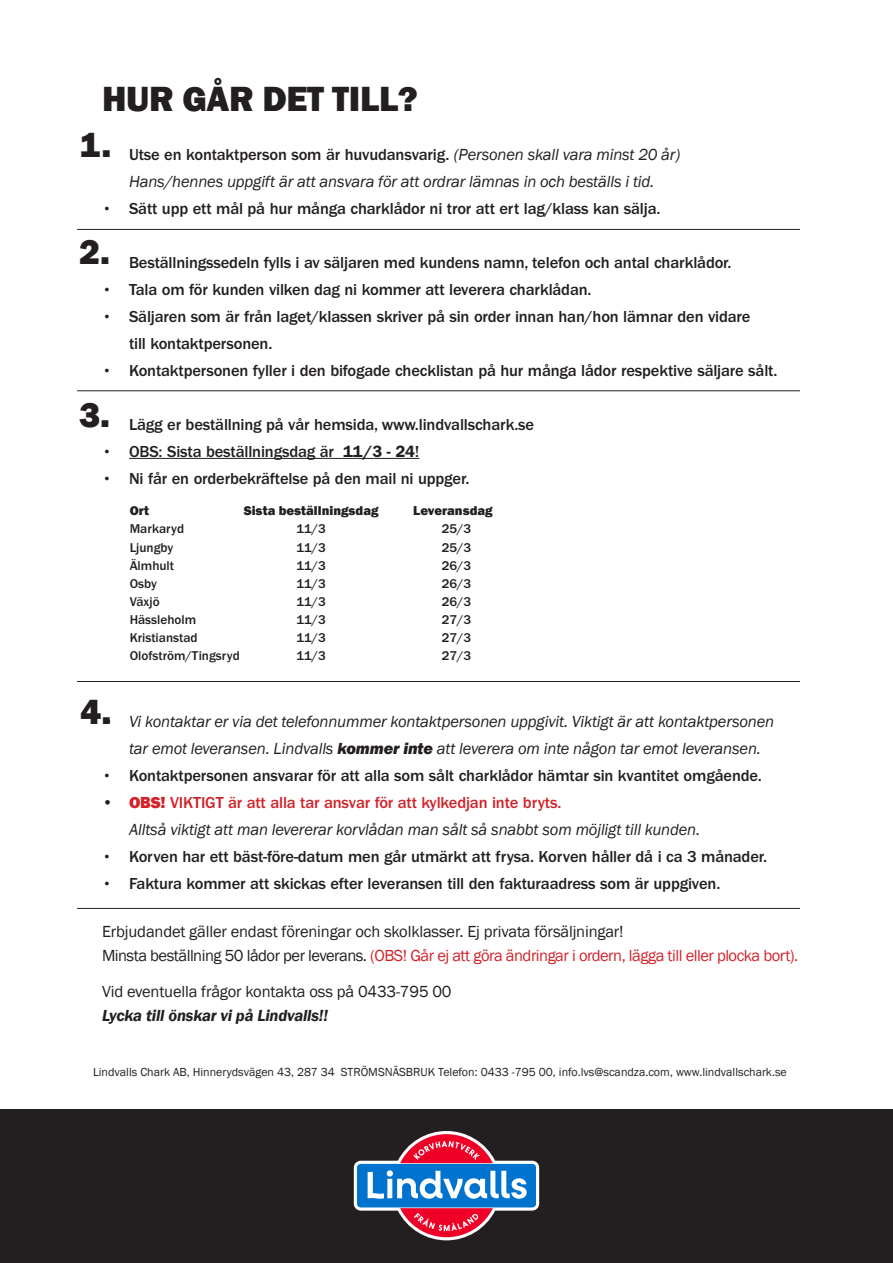
<style>
.page{position:relative;width:893px;height:1263px;background:#fff}
.page>*{position:absolute;margin:0;border:0;box-sizing:border-box;transform-origin:0 0}
.t1{font:800 36px "Franklin Gothic";letter-spacing:-.01em;color:#231f20}
.t2{font:500 16.5px/27px "ITC Franklin Gothic Std";letter-spacing:-.01em;color:#231f20}
.t3{font:italic 16.5px/27px "Franklin Gothic";letter-spacing:-.01em;color:#231f20}
.t4{font:16.5px "Franklin Gothic";letter-spacing:-.01em;color:#231f20}
.t5{font:16.5px "Franklin Gothic";letter-spacing:-.03em;color:#d1232a}
.t6{font:italic 600 16.5px "Franklin Gothic";letter-spacing:-.01em;color:#231f20}
.t7{font:500 13.2px "ITC Franklin Gothic Std";color:#231f20}
.t8{font:800 13.2px "Franklin Gothic";color:#231f20}
.t9{font:12px "Franklin Gothic";color:#231f20}
.s1{font-family:"ITC Franklin Gothic Std";font-weight:500;font-style:normal}
.s2{font-weight:600}
.s3{font-weight:800}
.s4{font-weight:800;font-style:normal}
.s5{font-weight:800;font-style:normal;color:#d1232a}
.s6{font-family:"ITC Franklin Gothic Std";font-weight:500;font-style:normal;color:#d1232a}
.s7{color:#231f20}
</style>
<div class="page">
<hr style="left:129px;top:458px;width:290px;height:1px;background:#231f20">
<hr style="left:77px;top:229px;width:723px;height:1px;background:#231f20">
<hr style="left:77px;top:390px;width:723px;height:1px;background:#231f20">
<hr style="left:77px;top:681px;width:723px;height:1px;background:#231f20">
<hr style="left:77px;top:908px;width:723px;height:1px;background:#231f20">
<div style="left:0;top:1110px;width:893px;height:153px;background:#231f20"></div>
<svg style="left:354px;top:1131px;width:185px;height:109px"></svg>
<p class="t1" style="left:102px;top:76px;width:317px">HUR GÅR DET TILL?</p>
<p class="t3" style="left:102px;top:141px;width:580px;text-align:center"><span class="s1">• Utse en kontaktperson som är huvudansvarig.</span> (Personen skall vara minst 20 år)<br>Hans/hennes uppgift är att ansvara för att ordrar lämnas in och beställs i tid.</p>
<p class="t2" style="left:102px;top:195px;width:560px">• Sätt upp ett mål på hur många charklådor ni tror att ert lag/klass kan sälja.</p>
<p class="t2" style="left:129px;top:249px;width:604px">Beställningssedeln fylls i av säljaren med kundens namn, telefon och antal charklådor.</p>
<p class="t2" style="left:102px;top:276px;width:491px">• Tala om för kunden vilken dag ni kommer att leverera charklådan.</p>
<p class="t2" style="left:129px;top:303px;width:623px;text-indent:-27px">• Säljaren som är från laget/klassen skriver på sin order innan han/hon lämnar den vidare till kontaktpersonen.</p>
<p class="t2" style="left:102px;top:357px;width:677px">• Kontaktpersonen fyller i den bifogade checklistan på hur många lådor respektive säljare sålt.</p>
<p class="t2" style="left:129px;top:411px;width:407px">Lägg er beställning på vår hemsida, www.lindvallschark.se</p>
<p class="t2" style="left:102px;top:438px;width:319px">• OBS: Sista beställningsdag är <span class="s2">11/3 - 24</span>!</p>
<p class="t2" style="left:102px;top:465px;width:369px">• Ni får en orderbekräftelse på den mail ni uppger.</p>
<p class="t1" style="left:79px;top:121px;width:34px">1.</p>
<p class="t1" style="left:79px;top:228px;width:32px">2.</p>
<p class="t1" style="left:79px;top:392px;width:32px">3.</p>
<p class="t8" style="left:130px;top:502px;width:21px">Ort</p>
<p class="t8" style="left:244px;top:502px;width:136px">Sista beställningsdag</p>
<p class="t8" style="left:413px;top:502px;width:81px">Leveransdag</p>
<p class="t7" style="left:130px;top:522px;width:56px">Markaryd</p>
<p class="t7" style="left:296px;top:522px;width:31px">11/3</p>
<p class="t7" style="left:442px;top:522px;width:31px">25/3</p>
<p class="t7" style="left:130px;top:540px;width:45px">Ljungby</p>
<p class="t7" style="left:296px;top:540px;width:31px">11/3</p>
<p class="t7" style="left:442px;top:540px;width:31px">25/3</p>
<p class="t7" style="left:130px;top:558px;width:46px">Älmhult</p>
<p class="t7" style="left:296px;top:558px;width:31px">11/3</p>
<p class="t7" style="left:442px;top:558px;width:31px">26/3</p>
<p class="t7" style="left:130px;top:576px;width:29px">Osby</p>
<p class="t7" style="left:296px;top:576px;width:31px">11/3</p>
<p class="t7" style="left:442px;top:576px;width:31px">26/3</p>
<p class="t7" style="left:130px;top:594px;width:31px">Växjö</p>
<p class="t7" style="left:296px;top:594px;width:31px">11/3</p>
<p class="t7" style="left:442px;top:594px;width:31px">26/3</p>
<p class="t7" style="left:130px;top:612px;width:68px">Hässleholm</p>
<p class="t7" style="left:296px;top:612px;width:31px">11/3</p>
<p class="t7" style="left:442px;top:612px;width:31px">27/3</p>
<p class="t7" style="left:130px;top:630px;width:69px">Kristianstad</p>
<p class="t7" style="left:296px;top:630px;width:31px">11/3</p>
<p class="t7" style="left:442px;top:630px;width:31px">27/3</p>
<p class="t7" style="left:130px;top:649px;width:112px">Olofström/Tingsryd</p>
<p class="t7" style="left:296px;top:649px;width:31px">11/3</p>
<p class="t7" style="left:442px;top:649px;width:31px">27/3</p>
<p class="t1" style="left:80px;top:689px;width:32px">4.</p>
<p class="t3" style="left:129px;top:708px;width:647px;text-indent:-27px">• Vi kontaktar er via det telefonnummer kontaktpersonen uppgivit. Viktigt är att kontaktpersonen tar emot leveransen. Lindvalls <span class="s3">kommer inte</span> att leverera om inte någon tar emot leveransen.</p>
<p class="t2" style="left:102px;top:762px;width:661px">• Kontaktpersonen ansvarar för att alla som sålt charklådor hämtar sin kvantitet omgående.</p>
<p class="t3" style="left:129px;top:789px;width:573px;text-indent:-27px"><span class="s4">•</span> <span class="s5">OBS!</span> <span class="s6">VIKTIGT är att alla tar ansvar för att kylkedjan inte bryts.<br></span>Alltså viktigt att man levererar korvlådan man sålt så snabbt som möjligt till kunden.</p>
<p class="t2" style="left:102px;top:843px;width:667px">• Korven har ett bäst-före-datum men går utmärkt att frysa. Korven håller då i ca 3 månader.</p>
<p class="t2" style="left:102px;top:870px;width:620px">• Faktura kommer att skickas efter leveransen till den fakturaadress som är uppgiven.</p>
<p class="t4" style="left:102px;top:921px;width:523px">Erbjudandet gäller endast föreningar och skolklasser. Ej privata försäljningar!</p>
<p class="t5" style="left:102px;top:945px;width:698px"><span class="s7">Minsta beställning 50 lådor per leverans.</span> (OBS! Går ej att göra ändringar i ordern, lägga till eller plocka bort).</p>
<p class="t4" style="left:102px;top:981px;width:351px">Vid eventuella frågor kontakta oss på 0433-795 00</p>
<p class="t6" style="left:102px;top:1005px;width:228px">Lycka till önskar vi på Lindvalls!!</p>
<p class="t9" style="left:93px;top:1064px;width:695px">Lindvalls Chark AB, Hinnerydsvägen 43, 287 34 STRÖMSNÄSBRUK Telefon: 0433 -795 00, info.lvs@scandza.com, www.lindvallschark.se</p>
</div>
